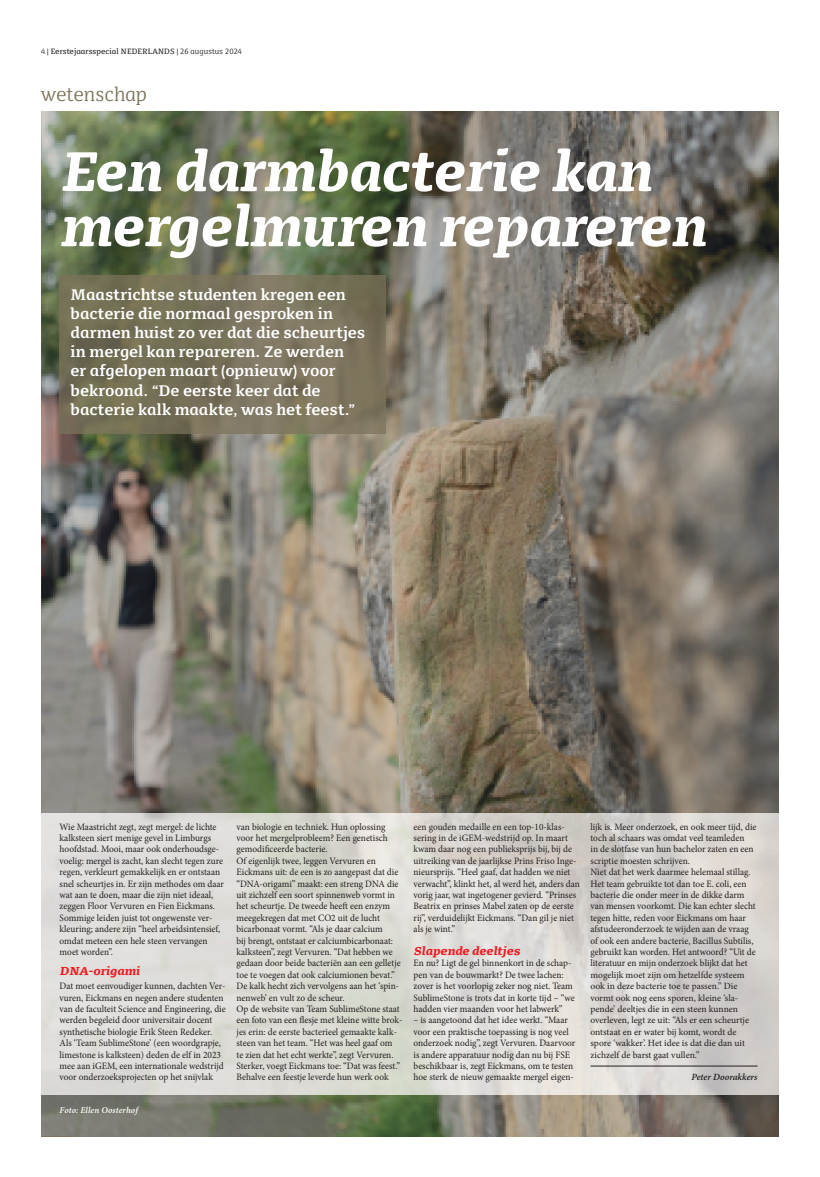
<style>
.page{position:relative;width:820px;height:1177px;background:#fff}
.page>*{position:absolute;margin:0;border:0;box-sizing:border-box;transform-origin:0 0}
.t1{font:italic 900 58px/55px "FP Dancer Serif";color:#fff;scale:.94 1}
.t2{font:300 20px "FP Dancer Serif";color:#7c735b}
.t3{font:700 16px/19.2px "FP Dancer Serif";color:#fff}
.t4{font:italic 900 12px "FP Dancer Serif";color:#ee1d23}
.t5{font:9.8px/11.4px "Minion Pro";color:#231f20;scale:.95 1}
.t6{font:9.5px/11.4px "Minion Pro";color:#231f20}
.t7{font:italic 600 9.5px "Minion Pro";letter-spacing:-.005em;color:#231f20}
.t8{font:italic 600 9px "Minion Pro";letter-spacing:.01em;color:#fff}
.t9{font:8px "FP Dancer Serif";letter-spacing:.01em;color:#231f20}
.s1{font-weight:300}
.s2{font-size:9.5px}
</style>
<div class="page">
<img style="left:41px;top:111px;width:737px;height:175px">
<img style="left:41px;top:286px;width:33px;height:850px">
<img style="left:358px;top:286px;width:420px;height:528px">
<img style="left:74px;top:434px;width:284px;height:380px">
<img style="left:74px;top:1094px;width:704px;height:42px">
<img style="left:60px;top:275px;width:326px;height:159px">
<img style="left:41px;top:814px;width:737px;height:280px">
<hr style="left:590px;top:1065px;width:167px;height:1px;background:#231f20">
<p class="t9" style="left:41px;top:47px;width:202px"><span class="s1">4 |</span> Eerstejaarsspecial NEDERLANDS <span class="s1">| 26 augustus 2024</span></p>
<h2 class="t2" style="left:41px;top:82px;width:108px">wetenschap</h2>
<h1 class="t1" style="left:60px;top:142px;width:688px">Een darmbacterie kan mergelmuren repareren</h1>
<p class="t3" style="left:71px;top:284px;width:296px">Maastrichtse studenten kregen een bacterie die normaal gesproken in darmen huist zo ver dat die scheurtjes in mergel kan repareren. Ze werden<br>er afgelopen maart (opnieuw) voor bekroond. “De eerste keer dat de bacterie kalk maakte, was het feest.”</p>
<p class="t5" style="left:60px;top:820px;width:174px">Wie Maastricht zegt, zegt mergel: de lichte kalksteen siert menige gevel in Limburgs hoofdstad. Mooi, maar ook onderhoudsge&shy;voelig: mergel is zacht, kan slecht tegen zure regen, verkleurt gemakkelijk en er ontstaan snel scheurtjes in. Er zijn methodes om daar wat aan te doen, maar die zijn niet ideaal, zeggen Floor Vervuren en Fien Eickmans.<br>Sommige leiden juist tot ongewenste ver&shy;kleuring; andere zijn “heel arbeidsintensief, omdat meteen een hele steen vervangen moet worden”.</p>
<p class="t4" style="left:60px;top:963px;width:82px">DNA-origami</p>
<p class="t5" style="left:60px;top:980px;width:176px">Dat moet eenvoudiger kunnen, dachten Ver&shy;vuren, Eickmans en negen andere studenten van de faculteit Science and Engineering, die werden begeleid door universitair docent synthetische biologie Erik Steen Redeker.<br>Als ‘Team SublimeStone’ (een woordgrapje, limestone is kalksteen) deden de elf in 2023 mee aan iGEM, een internationale wedstrijd voor onderzoeksprojecten op het snijvlak</p>
<p class="t8" style="left:60px;top:1103px;width:80px">Foto: Ellen Oosterhof</p>
<p class="t5" style="left:236px;top:820px;width:176px">van biologie en techniek. Hun oplossing voor het mergelprobleem? Een genetisch gemodificeerde bacterie.<br>Of eigenlijk twee, leggen Vervuren en Eickmans uit: de een is zo aangepast dat die “DNA-origami” maakt: een streng DNA die uit zichzelf een soort spinnenweb vormt in het scheurtje. De tweede heeft een enzym meegekregen dat met CO2 uit de lucht bicarbonaat vormt. “Als je daar calcium<br>bij brengt, ontstaat er calciumbicarbonaat: kalksteen”, zegt Vervuren. “Dat hebben we gedaan door beide bacteriën aan een gelletje toe te voegen dat ook calciumionen bevat.” De kalk hecht zich vervolgens aan het ‘spin&shy;nenweb’ en vult zo de scheur.<br>Op de website van Team SublimeStone staat een foto van een flesje met kleine witte brok&shy;jes erin: de eerste bacterieel gemaakte kalk&shy;steen van het team. “Het was heel gaaf om<br>te zien dat het echt werkte”, zegt Vervuren.<br>Sterker, voegt Eickmans toe: “Dat was feest.” Behalve een feestje leverde hun werk ook</p>
<p class="t5" style="left:413px;top:820px;width:177px">een gouden medaille en een top-10-klas&shy;sering in de iGEM-wedstrijd op. In maart kwam daar nog een publieksprijs bij, bij de uitreiking van de jaarlijkse Prins Friso Inge&shy;nieursprijs. “Heel gaaf, dat hadden we niet verwacht”, klinkt het, al werd het, anders dan vorig jaar, wat ingetogener gevierd. “Prinses Beatrix en prinses Mabel zaten op de eerste rij”, verduidelijkt Eickmans. “Dan gil je niet als je wint.”</p>
<p class="t4" style="left:413px;top:943px;width:108px">Slapende deeltjes</p>
<p class="t5" style="left:413px;top:957px;width:171px">En nu? Ligt de gel binnenkort in de schap&shy;pen van de bouwmarkt? De twee lachen: zover is het voorlopig zeker nog niet. Team SublimeStone is trots dat in korte tijd – “we hadden vier maanden voor het labwerk”</p>
<p class="t5" style="left:413px;top:1014px;width:172px">– is aangetoond dat het idee werkt. “Maar voor een praktische toepassing is nog veel onderzoek nodig”, zegt Vervuren. Daarvoor is andere apparatuur nodig dan nu bij FSE beschikbaar is, zegt Eickmans, om te testen hoe sterk de nieuw gemaakte mergel eigen-</p>
<p class="t5" style="left:590px;top:820px;width:176px">lijk is. Meer onderzoek, en ook meer tijd, die toch al schaars was omdat veel teamleden<br>in de slotfase van hun bachelor zaten en een scriptie moesten schrijven.<br>Niet dat het werk daarmee helemaal stillag.<br>Het team gebruikte tot dan toe E. coli, een bacterie die onder meer in de dikke darm van mensen voorkomt. Die kan echter slecht tegen hitte, reden voor Eickmans om haar afstudeeronderzoek te wijden aan de vraag of ook een andere bacterie, Bacillus Subtilis, gebruikt kan worden. Het antwoord? “Uit de literatuur en mijn onderzoe<span class="s2">k blijkt dat het</span></p>
<p class="t6" style="left:590px;top:969px;width:160px">mogelijk moet zijn om hetzelfde systeem ook in deze bacterie toe te passen.” Die vormt ook nog eens sporen, kleine ‘sla&shy;pende’ deeltjes die in een steen kunnen overleven, legt ze uit: “Als er een scheurtje ontstaat en er water bij komt, wordt de spore ‘wakker’. Het idee is dat die dan uit zichzelf de barst gaat vullen.”</p>
<p class="t7" style="left:691px;top:1070px;width:68px">Peter Doorakkers</p>
</div>
